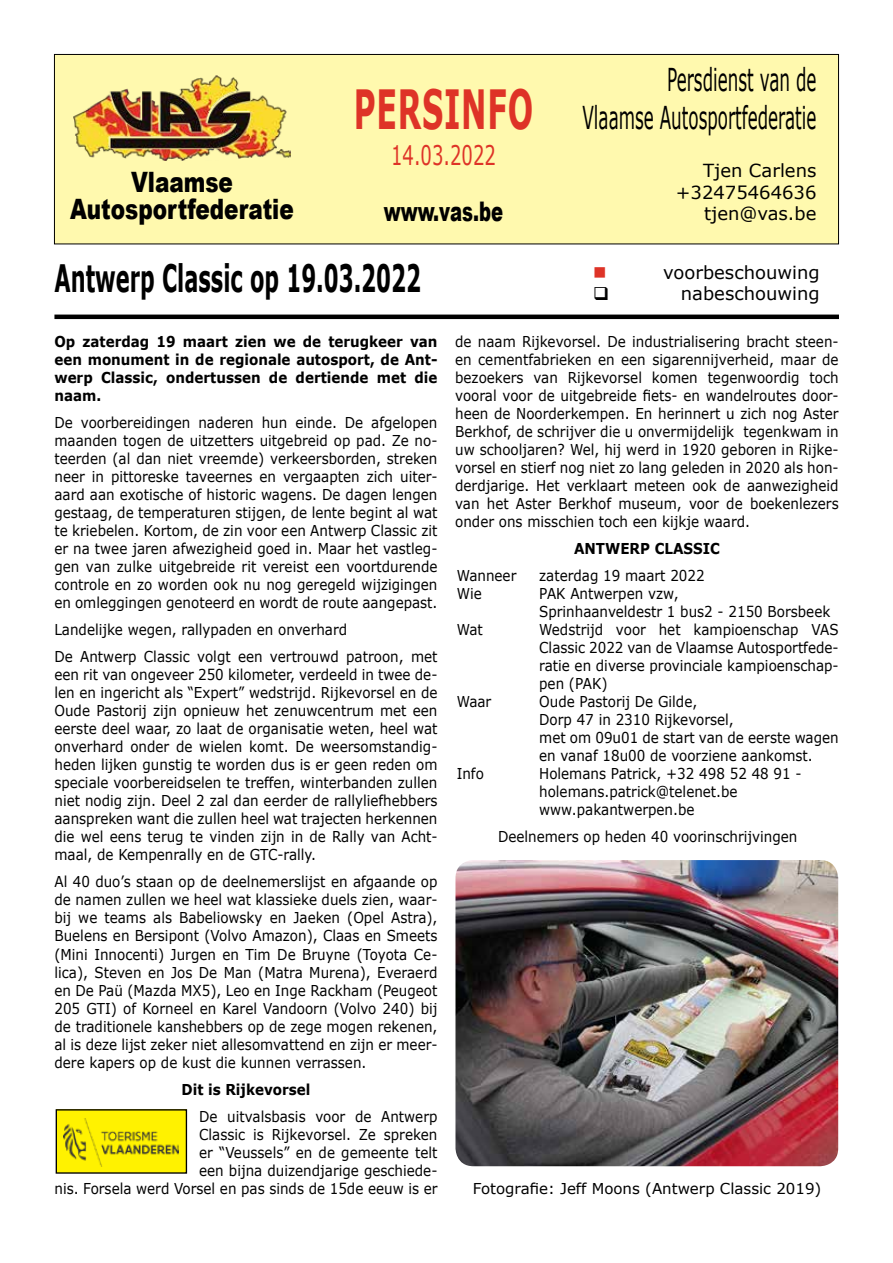
<style>
.page{position:relative;width:893px;height:1263px;background:#fff}
.page>*{position:absolute;margin:0;border:0;box-sizing:border-box;transform-origin:0 0}
.t1{font:700 54px "Verdana";letter-spacing:.025em;color:#de3327;scale:.56 1}
.t2{font:700 37.8px "Verdana";color:#000;scale:.56 1}
.t3{font:31.5px/37.8px "Verdana";color:#000;text-align:right;scale:.53 1}
.t4{font:900 28.05px/27px "Arial";color:#000;text-align:center;scale:.77 1}
.t5{font:900 27px "Arial";color:#000;scale:.67 1}
.t6{font:27px "Verdana";color:#de3327;scale:.67 1}
.t7{font:18px/21.6px "Verdana";color:#000;text-align:right}
.t8{font:18px "Wingdings";color:#de3327}
.t9{font:15px/18px "Verdana";color:#000;text-align:justify;scale:.9 1}
.t10{font:700 15px/18px "Verdana";color:#000;text-align:justify;scale:.9 1}
.t11{font:15px "Verdana";color:#000}
</style>
<div class="page">
<div style="left:54px;top:54px;width:784px;height:190px;background:#fff9ae"></div>
<div style="left:54px;top:54px;width:785px;height:190px;border:1px solid #000"></div>
<hr style="left:54px;top:315px;width:785px;height:4px;background:#000">
<img style="left:73px;top:75px;width:218px;height:85px">
<div style="left:56px;top:1110px;width:130px;height:63px;background:#fff200"></div>
<div style="left:56px;top:1109px;width:131px;height:65px;border:1px solid #000"></div>
<img style="left:64px;top:1118px;width:115px;height:48px">
<img style="left:455px;top:860px;width:383px;height:306px">
<h3 class="t4" style="left:70px;top:168px;width:292px">Vlaamse<br>Autosportfederatie</h3>
<h1 class="t1" style="left:354px;top:75px;width:322px">PERSINFO</h1>
<h3 class="t6" style="left:391px;top:136px;width:158px">14.03.2022</h3>
<h3 class="t5" style="left:384px;top:192px;width:180px">www.vas.be</h3>
<h3 class="t3" style="left:582px;top:61px;width:443px">Persdienst van de<br>Vlaamse Autosportfederatie</h3>
<p class="t7" style="left:676px;top:160px;width:142px">Tjen Carlens +32475464636 tjen@vas.be</p>
<h2 class="t2" style="left:54px;top:255px;width:656px">Antwerp Classic op 19.03.2022</h2>
<p class="t8" style="left:593px;top:262px;width:15px">■</p>
<p class="t7" style="left:663px;top:261px;width:158px">voorbeschouwing</p>
<p class="t7" style="left:681px;top:283px;width:140px">nabeschouwing</p>
<p class="t10" style="left:54px;top:332px;width:427px">Op zaterdag 19 maart zien we de terugkeer van een monument in de regionale autosport, de Ant&shy;werp Classic, ondertussen de dertiende met die naam.</p>
<p class="t9" style="left:54px;top:414px;width:427px">De voorbereidingen naderen hun einde. De afgelopen maanden togen de uitzetters uitgebreid op pad. Ze no&shy;teerden (al dan niet vreemde) verkeersborden, streken neer in pittoreske taveernes en vergaapten zich uiter&shy;aard aan exotische of historic wagens. De dagen lengen gestaag, de temperaturen stijgen, de lente begint al wat te kriebelen. Kortom, de zin voor een Antwerp Classic zit er na twee jaren afwezigheid goed in. Maar het vastleg&shy;gen van zulke uitgebreide rit vereist een voortdurende controle en zo worden ook nu nog geregeld wijzigingen en omleggingen genoteerd en wordt de route aangepast.</p>
<p class="t9" style="left:54px;top:616px;width:427px;line-height:27px">Landelijke wegen, rallypaden en onverhard<br>De Antwerp Classic volgt een vertrouwd patroon, met</p>
<p class="t9" style="left:54px;top:666px;width:427px">een rit van ongeveer 250 kilometer, verdeeld in twee de&shy;len en ingericht als “Expert” wedstrijd. Rijkevorsel en de Oude Pastorij zijn opnieuw het zenuwcentrum met een eerste deel waar, zo laat de organisatie weten, heel wat onverhard onder de wielen komt. De weersomstandig&shy;heden lijken gunstig te worden dus is er geen reden om speciale voorbereidselen te treffen, winterbanden zullen niet nodig zijn. Deel 2 zal dan eerder de rallyliefhebbers aanspreken want die zullen heel wat trajecten herkennen die wel eens terug te vinden zijn in de Rally van Acht&shy;maal, de Kempenrally en de GTC-rally.</p>
<p class="t9" style="left:54px;top:873px;width:427px">Al 40 duo’s staan op de deelnemerslijst en afgaande op de namen zullen we heel wat klassieke duels zien, waar&shy;bij we teams als Babeliowsky en Jaeken (Opel Astra), Buelens en Bersipont (Volvo Amazon), Claas en Smeets (Mini Innocenti) Jurgen en Tim De Bruyne (Toyota Ce&shy;lica), Steven en Jos De Man (Matra Murena), Everaerd en De Paü (Mazda MX5), Leo en Inge Rackham (Peugeot 205 GTI) of Korneel en Karel Vandoorn (Volvo 240) bij de traditionele kanshebbers op de zege mogen rekenen, al is deze lijst zeker niet allesomvattend en zijn er meer&shy;dere kapers op de kust die kunnen verrassen.</p>
<p class="t10" style="left:182px;top:1079px;width:145px">Dit is Rijkevorsel</p>
<p class="t9" style="left:54px;top:1107px;width:427px;text-align:right">De uitvalsbasis voor de Antwerp<br>Classic is Rijkevorsel. Ze spreken<br>er “Veussels” en de gemeente telt<br>een bijna duizendjarige geschiede-<br>nis. Forsela werd Vorsel en pas sinds de 15de eeuw is er</p>
<p class="t9" style="left:455px;top:333px;width:428px">de naam Rijkevorsel. De industrialisering bracht steen&shy;en cementfabrieken en een sigarennijverheid, maar de bezoekers van Rijkevorsel komen tegenwoordig toch vooral voor de uitgebreide fiets- en wandelroutes door&shy;heen de Noorderkempen. En herinnert u zich nog Aster Berkhof, de schrijver die u onvermijdelijk tegenkwam in uw schooljaren? Wel, hij werd in 1920 geboren in Rijke&shy;vorsel en stierf nog niet zo lang geleden in 2020 als hon&shy;derdjarige. Het verklaart meteen ook de aanwezigheid van het Aster Berkhof museum, voor de boekenlezers onder ons misschien toch een kijkje waard.</p>
<p class="t10" style="left:574px;top:539px;width:164px">ANTWERP CLASSIC</p>
<p class="t9" style="left:457px;top:567px;width:68px">Wanneer</p>
<p class="t9" style="left:539px;top:567px;width:185px">zaterdag 19 maart 2022</p>
<p class="t9" style="left:457px;top:585px;width:29px">Wie</p>
<p class="t9" style="left:539px;top:585px;width:325px">PAK Antwerpen vzw,<br>Sprinhaanveldestr 1 bus2 - 2150 Borsbeek</p>
<p class="t9" style="left:457px;top:621px;width:31px">Wat</p>
<p class="t9" style="left:539px;top:621px;width:334px">Wedstrijd voor het kampioenschap VAS Classic 2022 van de Vlaamse Autosportfede&shy;ratie en diverse provinciale kampioenschap&shy;pen (PAK)</p>
<p class="t9" style="left:457px;top:693px;width:40px">Waar</p>
<p class="t9" style="left:539px;top:693px;width:334px;text-align:left">Oude Pastorij De Gilde,<br>Dorp 47 in 2310 Rijkevorsel,<br>met om 09u01 de start van de eerste wagen en vanaf 18u00 de voorziene aankomst.</p>
<p class="t9" style="left:457px;top:765px;width:32px">Info</p>
<p class="t9" style="left:539px;top:765px;width:293px;text-align:left">Holemans Patrick, +32 498 52 48 91 - holemans.patrick@telenet.be www.pakantwerpen.be</p>
<p class="t9" style="left:498px;top:828px;width:334px">Deelnemers op heden 40 voorinschrijvingen</p>
<p class="t11" style="left:473px;top:1178px;width:350px">Fotografie: Jeff Moons (Antwerp Classic 2019)</p>
</div>
